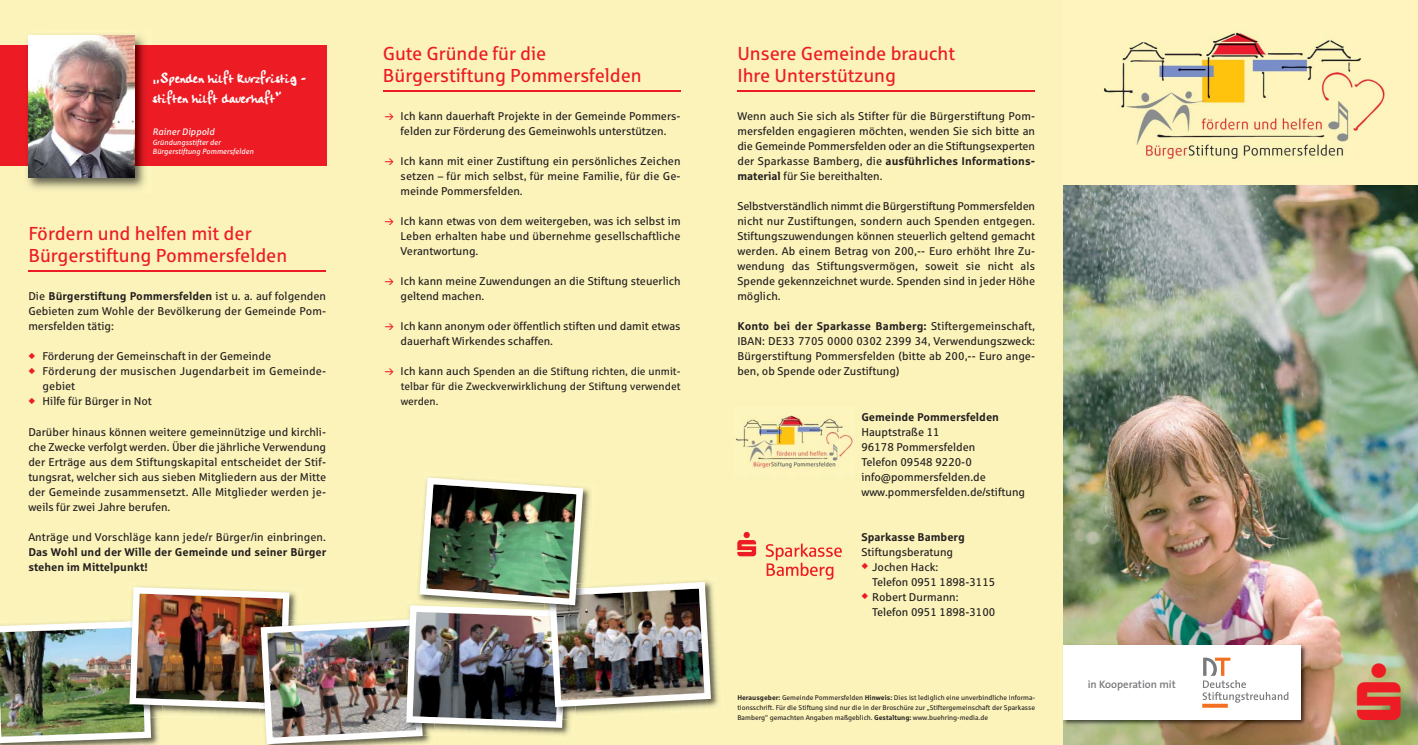
<style>
.page{position:relative;width:1418px;height:745px;background:#fff}
.page>*{position:absolute;margin:0;border:0;box-sizing:border-box;transform-origin:0 0}
.t1{font:18.75px/22.5px "Sparkasse Rg";color:#ed1c24}
.t2{font:16.25px/20px "Handwriting Plain";color:#fff}
.t3{font:11.25px/15px "Sparkasse Rg";color:#231f20;text-align:justify}
.t4{font:700 11.25px/15px "Sparkasse Rg";color:#231f20}
.t5{font:600 10.88px "The Sans";color:#797a7d}
.t6{font:10.62px/15px "Sparkasse Rg";letter-spacing:.005em;color:#231f20;text-align:justify}
.t7{font:italic 9.38px "Sparkasse Rg";color:#fff}
.t8{font:italic 7.5px/9px "Sparkasse Rg";color:#fff}
.t9{font:6.88px/10px "Sparkasse Rg";color:#231f20;text-align:justify}
.s1{font-weight:700}
.s2{color:#ed1c24}
.s3{font-size:11.25px}
</style>
<div class="page">
<div style="left:0;top:0;width:1063px;height:744px;background:#fbf3ba"></div>
<img style="left:1063px;top:184px;width:354px;height:560px">
<svg style="left:765px;top:543px;width:76px;height:36px"></svg>
<svg style="left:737px;top:531px;width:19px;height:25px"></svg>
<img style="left:735px;top:415px;width:118px;height:53px">
<hr style="left:383px;top:90px;width:297px;height:2px;background:#ed1c24">
<hr style="left:737px;top:90px;width:298px;height:2px;background:#ed1c24">
<hr style="left:28px;top:271px;width:298px;height:1px;background:#ed1c24">
<img style="left:1063px;top:0;width:354px;height:184px">
<img style="left:714px;top:619px;width:5px;height:87px">
<img style="left:0;top:477px;width:714px;height:267px">
<div style="left:0;top:45px;width:326px;height:121px;background:#ed1c24"></div>
<img style="left:27px;top:35px;width:119px;height:154px">
<img style="left:28px;top:35px;width:107px;height:142px">
<img style="left:1063px;top:640px;width:247px;height:89px">
<div style="left:1063px;top:645px;width:237px;height:74px;background:#fff"></div>
<svg style="left:1202px;top:657px;width:86px;height:45px"></svg>
<svg style="left:1202px;top:703px;width:25px;height:4px"></svg>
<svg style="left:1357px;top:663px;width:43px;height:56px;background:#adb87b"></svg>
<h2 class="t2" style="left:152px;top:67px;width:154px">„Spenden hilft kurzfristig - stiften hilft dauerhaft”</h2>
<p class="t7" style="left:152px;top:128px;width:63px">Rainer Dippold</p>
<p class="t8" style="left:152px;top:138px;width:103px">Gründungsstifter der<br>Bürgerstiftung Pommersfelden</p>
<h1 class="t1" style="left:28px;top:223px;width:260px">Fördern und helfen mit der<br>Bürgerstiftung Pommersfelden</h1>
<p class="t3" style="left:28px;top:290px;width:299px">Die <span class="s1">Bürgerstiftung Pommersfelden</span> ist u. a. auf folgenden Gebieten zum Wohle der Bevölkerung der Gemeinde Pom&shy;mersfelden tätig:</p>
<p class="t3" style="left:28px;top:350px;width:244px"><span class="s2">◆</span> Förderung der Gemeinschaft in der Gemeinde</p>
<p class="t3" style="left:43px;top:365px;width:285px;text-indent:-14px"><span class="s2">◆</span> Förderung der musischen Jugendarbeit im Gemeinde&shy;gebiet</p>
<p class="t3" style="left:28px;top:395px;width:125px"><span class="s2">◆</span> Hilfe für Bürger in Not</p>
<p class="t3" style="left:28px;top:425px;width:299px">Darüber hinaus können weitere gemeinnützige und kirchli&shy;che Zwecke verfolgt werden. Über die jährliche Verwendung der Erträge aus dem Stiftungskapital entscheidet der Stif&shy;tungsrat, welcher sich aus sieben Mitgliedern aus der Mitte der Gemeinde zusammensetzt. Alle Mitglieder werden je&shy;weils für zwei Jahre berufen.</p>
<p class="t3" style="left:28px;top:530px;width:299px">Anträge und Vorschläge kann jede/r Bürger/in einbringen.</p>
<p class="t4" style="left:28px;top:545px;width:299px">Das Wohl und der Wille der Gemeinde und seiner Bürger stehen im Mittelpunkt!</p>
<h1 class="t1" style="left:383px;top:43px;width:260px">Gute Gründe für die<br>Bürgerstiftung Pommersfelden</h1>
<h1 class="t1" style="left:737px;top:43px;width:219px">Unsere Gemeinde braucht<br>Ihre Unterstützung</h1>
<p class="t3" style="left:400px;top:110px;width:281px">Ich kann dauerhaft Projekte in der Gemeinde Pommers&shy;felden zur Förderung des Gemeinwohls unterstützen.</p>
<p class="t3" style="left:400px;top:155px;width:281px">Ich kann mit einer Zustiftung ein persönliches Zeichen setzen – für mich selbst, für meine Familie, für die Ge&shy;meinde Pommersfelden.</p>
<p class="t3" style="left:400px;top:215px;width:281px">Ich kann etwas von dem weitergeben, was ich selbst im Leben erhalten habe und übernehme gesellschaftliche Verantwortung.</p>
<p class="t3" style="left:400px;top:275px;width:281px">Ich kann meine Zuwendungen an die Stiftung steuerlich geltend machen.</p>
<p class="t3" style="left:400px;top:320px;width:281px">Ich kann anonym oder öffentlich stiften und damit etwas dauerhaft Wirkendes schaffen.</p>
<p class="t6" style="left:400px;top:365px;width:281px"><span class="s3">Ich kann auch</span> Spenden an die Stiftung richten, die unmit&shy;telbar für die Zweckverwirklichung der Stiftung verwendet werden.</p>
<p class="t3" style="left:737px;top:110px;width:299px">Wenn auch Sie sich als Stifter für die Bürgerstiftung Pom&shy;mersfelden engagieren möchten, wenden Sie sich bitte an die Gemeinde Pommersfelden oder an die Stiftungsexperten der Sparkasse Bamberg, die <span class="s1">ausführliches Informations&shy;material</span> für Sie bereithalten.</p>
<p class="t3" style="left:737px;top:200px;width:299px">Selbstverständlich nimmt die Bürgerstiftung Pommersfelden nicht nur Zustiftungen, sondern auch Spenden entgegen.<br>Stiftungszuwendungen können steuerlich geltend gemacht werden. Ab einem Betrag von 200,-- Euro erhöht Ihre Zu&shy;wendung das Stiftungsvermögen, soweit sie nicht als Spende gekennzeichnet wurde. Spenden sind in jeder Höhe möglich.</p>
<p class="t3" style="left:737px;top:320px;width:299px"><span class="s1">Konto bei der Sparkasse Bamberg:</span> Stiftergemeinschaft, IBAN: DE33 7705 0000 0302 2399 34, Verwendungszweck:<br>Bürgerstiftung Pommersfelden (bitte ab 200,-- Euro ange&shy;ben, ob Spende oder Zustiftung)</p>
<p class="t4" style="left:861px;top:410px;width:139px">Gemeinde Pommersfelden</p>
<p class="t3" style="left:861px;top:425px;width:165px;text-align:left">Hauptstraße 11<br>96178 Pommersfelden<br>Telefon 09548 9220-0 info@pommersfelden.de www.pommersfelden.de/stiftung</p>
<p class="t4" style="left:861px;top:530px;width:105px">Sparkasse Bamberg</p>
<p class="t3" style="left:861px;top:545px;width:93px">Stiftungsberatung</p>
<p class="t3" style="left:872px;top:560px;width:125px;text-indent:-11px"><span class="s2">◆</span> Jochen Hack:<br>Telefon 0951 1898-3115</p>
<p class="t3" style="left:872px;top:590px;width:125px;text-indent:-11px"><span class="s2">◆</span> Robert Durmann:<br>Telefon 0951 1898-3100</p>
<p class="t9" style="left:737px;top:692px;width:299px"><span class="s1">Herausgeber:</span> Gemeinde Pommersfelden <span class="s1">Hinweis:</span> Dies ist lediglich eine unverbindliche Informa&shy;tionsschrift. Für die Stiftung sind nur die in der Broschüre zur „Stiftergemeinschaft der Sparkasse Bamberg“ gemachten Angaben maßgeblich. <span class="s1">Gestaltung:</span> www.buehring-media.de</p>
<p class="t5" style="left:1087px;top:679px;width:90px">in Kooperation mit</p>
</div>
